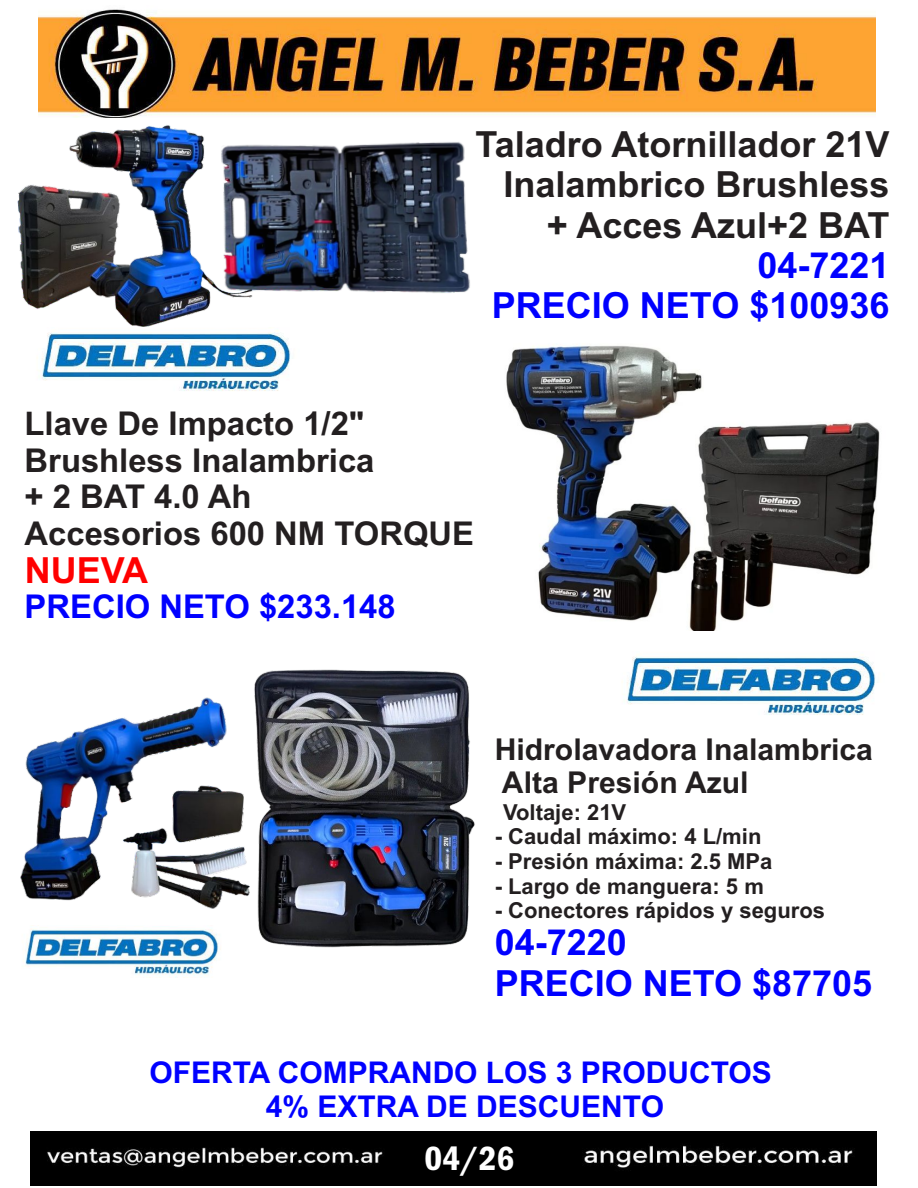
<style>
.page{position:relative;width:918px;height:1188px;background:#fff}
.page>*{position:absolute;margin:0;border:0;box-sizing:border-box;transform-origin:0 0}
.t1{font:700 36px/40.2px "Arial";color:#231f20;text-align:right}
.t2{font:700 36px/40.2px "Arial";color:#00f;text-align:right}
.t3{font:700 36px "Arial";color:#f00}
.t4{font:600 condensed 34.8px "Franklin Gothic";color:#fff}
.t5{font:700 32.85px/36.6px "Arial";color:#231f20}
.t6{font:700 32.85px "Arial";color:#00f}
.t7{font:700 30.15px/33.6px "Arial";color:#231f20}
.t8{font:700 30px/33.5px "Arial";color:#00f;text-align:center}
.t9{font:700 22.05px "Arial";color:#231f20}
</style>
<div class="page">
<img style="left:38px;top:9px;width:838px;height:107px">
<img style="left:31px;top:1131px;width:845px;height:54px">
<img style="left:17px;top:116px;width:193px;height:211px">
<img style="left:210px;top:142px;width:260px;height:160px">
<img style="left:20px;top:697px;width:224px;height:212px">
<img style="left:244px;top:669px;width:231px;height:279px">
<img style="left:627px;top:654px;width:249px;height:61px">
<img style="left:25px;top:929px;width:195px;height:49px">
<img style="left:506px;top:345px;width:374px;height:285px">
<img style="left:42px;top:330px;width:249px;height:61px">
<h1 class="t1" style="left:475px;top:128px;width:416px">Taladro Atornillador 21V<br>Inalambrico Brushless + Acces Azul+2 BAT</h1>
<h1 class="t2" style="left:492px;top:248px;width:399px">04-7221<br>PRECIO NETO $100936</h1>
<h3 class="t5" style="left:25px;top:408px;width:451px">Llave De Impacto 1/2"<br>Brushless Inalambrica<br>+ 2 BAT 4.0 Ah<br>Accesorios 600 NM TORQUE</h3>
<h1 class="t3" style="left:25px;top:557px;width:125px">NUEVA</h1>
<h3 class="t6" style="left:25px;top:594px;width:373px">PRECIO NETO $233.148</h3>
<h3 class="t7" style="left:495px;top:735px;width:380px">Hidrolavadora Inalambrica<br>Alta Presión Azul</h3>
<p class="t9" style="left:503px;top:804px;width:125px">Voltaje: 21V</p>
<p class="t9" style="left:495px;top:828px;width:268px">- Caudal máximo: 4 L/min</p>
<p class="t9" style="left:495px;top:853px;width:279px">- Presión máxima: 2.5 MPa</p>
<p class="t9" style="left:495px;top:877px;width:271px">- Largo de manguera: 5 m</p>
<p class="t9" style="left:495px;top:902px;width:332px">- Conectores rápidos y seguros</p>
<h1 class="t2" style="left:495px;top:926px;width:379px;text-align:left">04-7220<br>PRECIO NETO $87705</h1>
<h3 class="t8" style="left:150px;top:1059px;width:624px">OFERTA COMPRANDO LOS 3 PRODUCTOS<br>4% EXTRA DE DESCUENTO</h3>
<h2 class="t4" style="left:425px;top:1145px;width:91px">04/26</h2>
</div>
